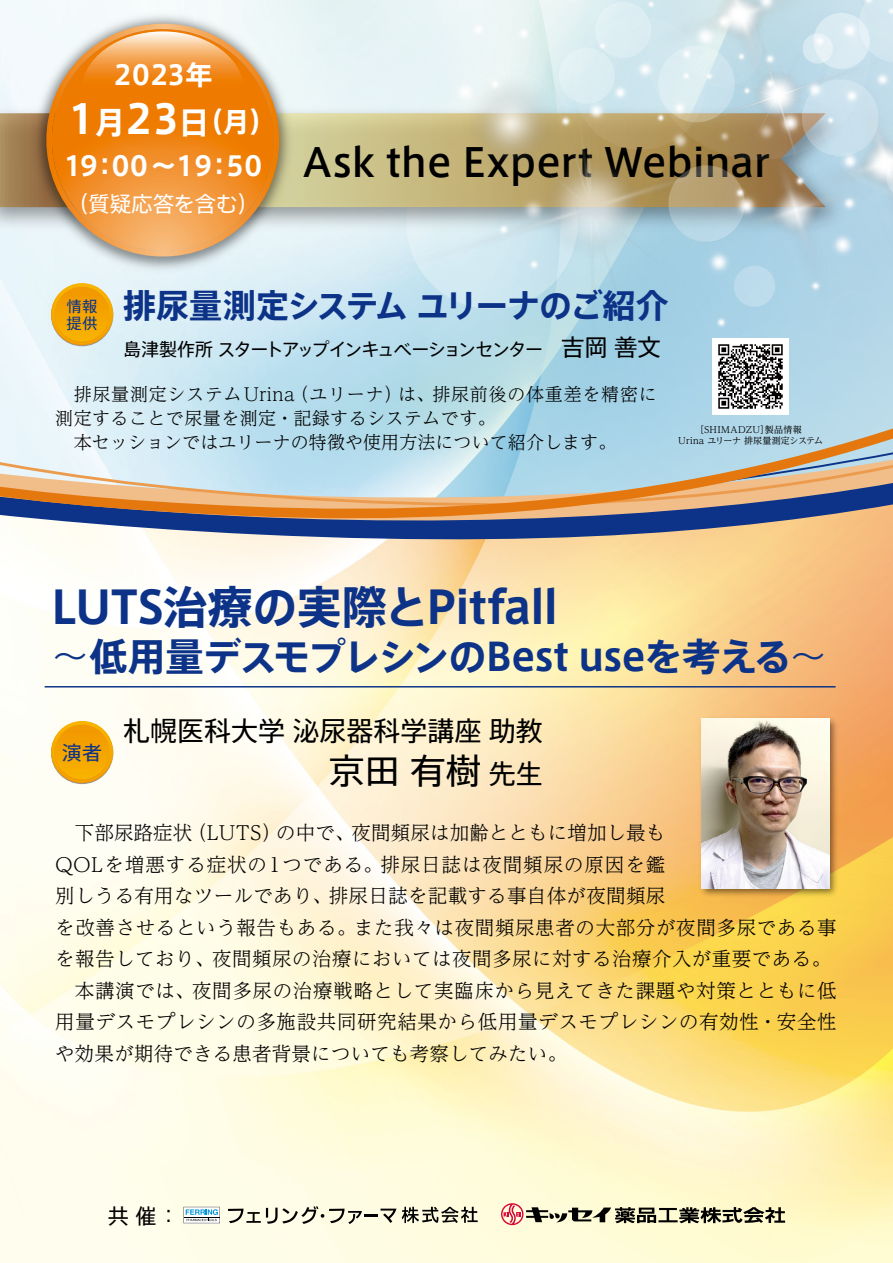
<style>
.page{position:relative;width:893px;height:1263px;background:#fff}
.page>*{position:absolute;margin:0;border:0;box-sizing:border-box;transform-origin:0 0}
.t1{font:700 45px "Axis Std";letter-spacing:-.015em;color:#0c3388}
.t2{font:700 39.9px "Axis Std";color:#fff}
.t3{font:500 39px "Axis Std";letter-spacing:-.005em;color:#000}
.t4{font:700 38.25px "Axis Std";letter-spacing:-.025em;color:#0c3388}
.t5{font:35.1px "Axis Std";color:#000}
.t6{font:700 33px "Axis Std";letter-spacing:-.035em;color:#0c3388}
.t7{font:700 30.75px "Axis Std";color:#fff}
.t8{font:27px/43.5px "Axis Std";color:#000;text-align:right}
.t9{font:700 26.85px/47px "Axis Std";color:#fff}
.t10{font:23.4px "Axis Std";color:#000}
.t11{font:21.45px "Axis Std";color:#fff}
.t12{font:21px "Axis Std";color:#000}
.t13{font:300 19.5px/31.5px "UD Reimin Pro";letter-spacing:.03em;color:#000}
.t14{font:300 19.5px "UD Reimin Pro";letter-spacing:.005em;color:#000}
.t15{font:19.5px "Axis Std";color:#0c3388}
.t16{font:300 18px "UD Reimin Pro";letter-spacing:.025em;color:#000}
.t17{font:300 18px "UD Reimin Pro";letter-spacing:.005em;color:#000}
.t18{font:18px "Axis Std";letter-spacing:-.075em;color:#000}
.t19{font:15px/16.5px "Axis Std";color:#0c3388}
.t20{font:9px/10.5px "UD Reimin Pro";letter-spacing:.02em;color:#000;text-align:center}
.s1{font-size:30.75px}
.s2{font-weight:300}
</style>
<div class="page">
<img style="left:0;top:568px;width:893px;height:695px">
<svg style="left:61px;top:544px;width:832px;height:24px"></svg>
<svg style="left:46px;top:535px;width:847px;height:9px"></svg>
<svg style="left:0;top:349px;width:893px;height:186px;background:#b5c2c7"></svg>
<svg style="left:0;top:113px;width:365px;height:94px;background:#c3b582"></svg>
<img style="left:365px;top:0;width:528px;height:389px">
<svg style="left:228px;top:1206px;width:134px;height:18px;background:#cbc9b7"></svg>
<hr style="left:364px;top:1214px;width:14px;height:3px;background:#000">
<svg style="left:380px;top:1208px;width:16px;height:15px"></svg>
<svg style="left:402px;top:1207px;width:76px;height:16px"></svg>
<svg style="left:183px;top:1207px;width:37px;height:16px"></svg>
<svg style="left:501px;top:1203px;width:284px;height:22px;background:#b1a88f"></svg>
<img style="left:29px;top:8px;width:268px;height:268px">
<svg style="left:35px;top:18px;width:256px;height:250px"></svg>
<svg style="left:52px;top:29px;width:222px;height:222px;background:#f1912e"></svg>
<svg style="left:81px;top:31px;width:163px;height:120px;background:#ef8e28"></svg>
<hr style="left:45px;top:686px;width:791px;height:1px;background:#0c3388">
<svg style="left:51px;top:283px;width:62px;height:62px"></svg>
<svg style="left:53px;top:285px;width:58px;height:59px;background:#f1af22"></svg>
<svg style="left:51px;top:721px;width:62px;height:62px"></svg>
<svg style="left:53px;top:723px;width:58px;height:58px;background:#f4af20"></svg>
<img style="left:696px;top:713px;width:145px;height:187px">
<img style="left:702px;top:719px;width:127px;height:170px">
<img style="left:712px;top:338px;width:77px;height:77px">
<h3 class="t9" style="left:179px;top:50px;width:99px;text-indent:-65px">2023年<br>（<span class="s1">日</span>月(</h3>
<h2 class="t2" style="left:125px;top:88px;width:56px">23</h2>
<h2 class="t2" style="left:68px;top:88px;width:29px">1</h2>
<h3 class="t9" style="left:63px;top:141px;width:201px">19：00~19：50</h3>
<p class="t11" style="left:67px;top:188px;width:194px">（質疑応答を含む(</p>
<h3 class="t7" style="left:95px;top:99px;width:32px">月</h3>
<h3 class="t3" style="left:303px;top:133px;width:468px">Ask the Expert Webinar</h3>
<p class="t19" style="left:66px;top:297px;width:32px">情報提供</p>
<h3 class="t6" style="left:123px;top:280px;width:547px">排尿量測定システムユリーナのご紹介</h3>
<p class="t10" style="left:561px;top:329px;width:101px">吉岡善文</p>
<p class="t18" style="left:123px;top:336px;width:439px">島津製作所スタートアップインキュベーションセンター　</p>
<p class="t16" style="left:291px;top:379px;width:113px">（ユリーナ）</p>
<p class="t16" style="left:398px;top:379px;width:260px">は、排尿前後の体重差を精密に</p>
<p class="t16" style="left:55px;top:379px;width:241px">　排尿量測定システムUrina</p>
<p class="t16" style="left:55px;top:403px;width:442px">測定することで尿量を測定・記録するシステムです。</p>
<p class="t17" style="left:74px;top:427px;width:544px">本セッションではユリーナの特徴や使用方法について紹介します。</p>
<p class="t20" style="left:678px;top:424px;width:146px">［SHIMADZU]製品情報<br>Urina ユリーナ排尿量測定システム</p>
<h1 class="t1" style="left:51px;top:573px;width:508px">LUTS治療の実際とPitfall</h1>
<h3 class="t4" style="left:51px;top:627px;width:778px"><span class="s2">～</span>低用量デスモプレシンのBest useを考える<span class="s2">~</span></h3>
<p class="t15" style="left:62px;top:738px;width:42px">演者</p>
<h3 class="t8" style="left:123px;top:707px;width:421px">札幌医科大学泌尿器科学講座助教先生</h3>
<h3 class="t5" style="left:329px;top:745px;width:154px">京田有樹</h3>
<p class="t13" style="left:188px;top:816px;width:95px">（LUTS）</p>
<p class="t14" style="left:276px;top:817px;width:391px">の中で、夜間頻尿は加齢とともに増加し最も</p>
<p class="t13" style="left:55px;top:816px;width:139px">　下部尿路症状</p>
<p class="t13" style="left:55px;top:848px;width:611px">QOLを増悪する症状の1つである。排尿日誌は夜間頻尿の原因を鑑</p>
<p class="t13" style="left:329px;top:879px;width:338px">排尿日誌を記載する事自体が夜間頻尿</p>
<p class="t13" style="left:55px;top:879px;width:783px">別しうる有用なツールであり、<br>を改善させるという報告もある。また我々は夜間頻尿患者の大部分が夜間多尿である事を報告しており、夜間頻尿の治療においては夜間多尿に対する治療介入が重要である。　本講演では、夜間多尿の治療戦略として実臨床から見えてきた課題や対策とともに低用量デスモプレシンの多施設共同研究結果から低用量デスモプレシンの有効性・安全性や効果が期待できる患者背景についても考察してみたい。</p>
<p class="t12" style="left:108px;top:1200px;width:73px">共催：</p>
</div>
